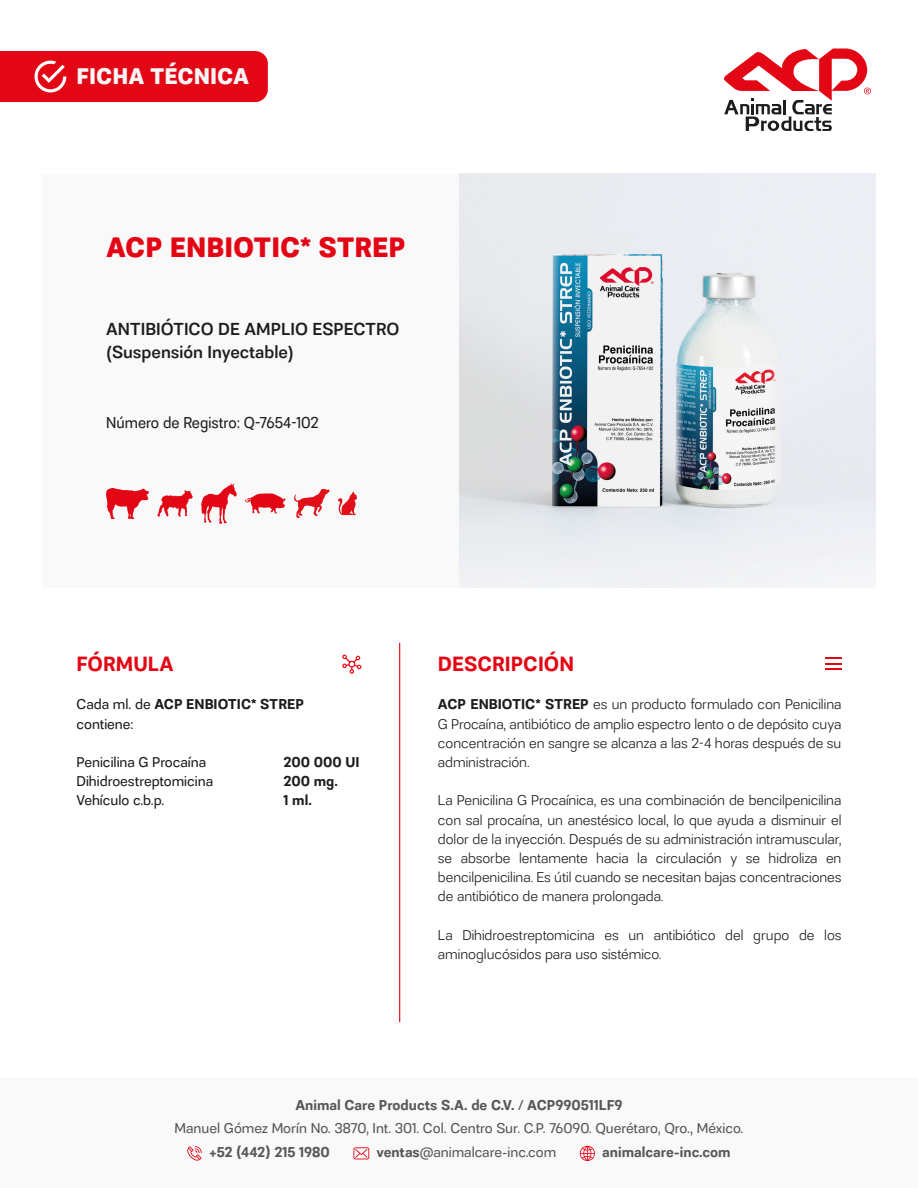
<style>
.page{position:relative;width:918px;height:1188px;background:#fff}
.page>*{position:absolute;margin:0;border:0;box-sizing:border-box;transform-origin:0 0}
.t1{font:700 26.4px "Quiroh";color:#e30614}
.t2{font:700 21.3px "Quiroh";color:#f6f6f6}
.t3{font:600 19.5px "Quiroh";color:#e30614}
.t4{font:500 16.5px/22.8px "Quiroh";color:#1d1d1b}
.t5{font:15px "Quiroh";color:#1d1d1b;scale:.95 1}
.t6{font:300 13.5px/19.2px "Quiroh";color:#1d1d1b;text-align:justify}
.t7{font:13.5px/22.5px "Quiroh";color:#575756;text-align:center}
.t8{font:13.5px/19.2px "Quiroh";color:#1d1d1b}
.t9{font:600 13.5px "Quiroh";color:#575756}
.t10{font:600 13.5px/19.2px "Quiroh";color:#1d1d1b}
.s1{font-weight:600}
</style>
<div class="page">
<svg style="left:724px;top:48px;width:147px;height:83px"></svg>
<div style="left:0;top:1077px;width:918px;height:111px;background:#f9f9fa"></div>
<svg style="left:187px;top:1146px;width:15px;height:15px"></svg>
<svg style="left:353px;top:1147px;width:16px;height:12px"></svg>
<svg style="left:580px;top:1146px;width:15px;height:15px"></svg>
<div style="left:0;top:51px;width:268px;height:51px;background:#e30614"></div>
<div style="left:42px;top:174px;width:417px;height:413px;background:#f9f9fa"></div>
<img style="left:459px;top:174px;width:417px;height:413px">
<svg style="left:342px;top:655px;width:19px;height:19px"></svg>
<svg style="left:825px;top:658px;width:16px;height:12px"></svg>
<hr style="left:399px;top:643px;width:1px;height:379px;background:#e30614">
<svg style="left:157px;top:490px;width:36px;height:27px"></svg>
<svg style="left:106px;top:488px;width:43px;height:31px"></svg>
<svg style="left:245px;top:493px;width:41px;height:21px"></svg>
<svg style="left:201px;top:483px;width:36px;height:41px"></svg>
<svg style="left:294px;top:489px;width:36px;height:29px"></svg>
<svg style="left:338px;top:492px;width:19px;height:23px"></svg>
<h2 class="t2" style="left:77px;top:62px;width:174px">FICHA TÉCNICA</h2>
<h1 class="t1" style="left:106px;top:229px;width:301px">ACP ENBIOTIC* STREP</h1>
<p class="t4" style="left:106px;top:318px;width:295px">ANTIBIÓTICO DE AMPLIO ESPECTRO (Suspensión Inyectable)</p>
<p class="t5" style="left:106px;top:412px;width:225px">Número de Registro: Q-7654-102</p>
<h3 class="t3" style="left:77px;top:651px;width:99px">FÓRMULA</h3>
<p class="t8" style="left:77px;top:695px;width:229px">Cada ml. de <span class="s1">ACP ENBIOTIC* STREP </span>contiene:</p>
<p class="t8" style="left:77px;top:753px;width:138px">Penicilina G Procaína<br>Dihidroestreptomicina<br>Vehículo c.b.p.</p>
<p class="t10" style="left:284px;top:753px;width:78px">200 000 UI<br>200 mg.<br>1 ml.</p>
<h3 class="t3" style="left:438px;top:651px;width:138px">DESCRIPCIÓN</h3>
<p class="t6" style="left:438px;top:695px;width:405px"><span class="s1">ACP ENBIOTIC* STREP</span> es un producto formulado con Penicilina G Procaína, antibiótico de amplio espectro lento o de depósito cuya concentración en sangre se alcanza a las 2-4 horas después de su administración.</p>
<p class="t6" style="left:438px;top:791px;width:405px">La Penicilina G Procaínica, es una combinación de bencilpenicilina con sal procaína, un anestésico local, lo que ayuda a disminuir el dolor de la inyección. Después de su administración intramuscular, se absorbe lentamente hacia la circulación y se hidroliza en bencilpenicilina. Es útil cuando se necesitan bajas concentraciones de antibiótico de manera prolongada.</p>
<p class="t6" style="left:438px;top:925px;width:405px">La Dihidroestreptomicina es un antibiótico del grupo de los aminoglucósidos para uso sistémico.</p>
<p class="t7" style="left:175px;top:1094px;width:570px"><span class="s1">Animal Care Products S.A. de C.V.</span> / <span class="s1">ACP990511LF9<br></span>Manuel Gómez Morín No. 3870, Int. 301. Col. Centro Sur. C.P. 76090. Querétaro, Qro., México.</p>
<p class="t9" style="left:209px;top:1142px;width:122px">+52 (442) 215 1980</p>
<p class="t7" style="left:377px;top:1141px;width:181px"><span class="s1">ventas</span>@animalcare-inc.com</p>
<p class="t9" style="left:602px;top:1142px;width:130px">animalcare-inc.com</p>
</div>
